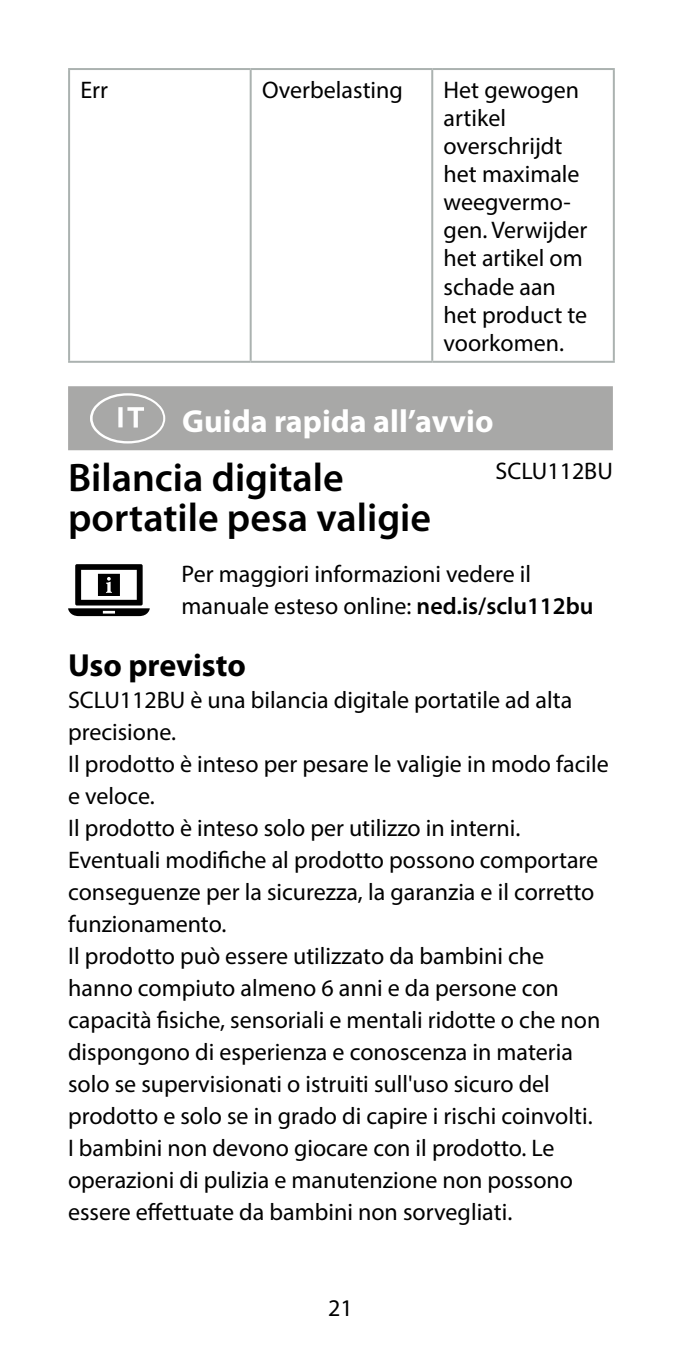
<style>
.page{position:relative;width:681px;height:1361px;background:#fff}
.page>*{position:absolute;margin:0;border:0;box-sizing:border-box;transform-origin:0 0}
.t1{font:72px "manualise countrycodes";color:#fff}
.t2{font:600 40px/40px "Myriad Pro";color:#000}
.t3{font:700 32px "Myriad Pro";color:#fff}
.t4{font:700 32px "Myriad Pro";color:#000}
.t5{font:24px/32px "Myriad Pro";color:#000}
.s1{font-weight:600}
</style>
<div class="page">
<div style="left:68px;top:386px;width:544px;height:64px;background:#a8a8a7"></div>
<hr style="left:68px;top:68px;width:182px;height:2px;background:#abb2b0">
<hr style="left:68px;top:70px;width:2px;height:291px;background:#abb2b0">
<hr style="left:250px;top:68px;width:182px;height:2px;background:#abb2b0">
<hr style="left:249px;top:70px;width:2px;height:291px;background:#abb2b0">
<hr style="left:432px;top:68px;width:182px;height:2px;background:#abb2b0">
<hr style="left:431px;top:70px;width:2px;height:291px;background:#abb2b0">
<hr style="left:612px;top:70px;width:2px;height:291px;background:#abb2b0">
<hr style="left:68px;top:361px;width:182px;height:2px;background:#abb2b0">
<hr style="left:250px;top:361px;width:182px;height:2px;background:#abb2b0">
<hr style="left:432px;top:361px;width:182px;height:2px;background:#abb2b0">
<svg style="left:68px;top:564px;width:82px;height:52px"></svg>
<p class="t5" style="left:80px;top:74px;width:29px">Err</p>
<p class="t5" style="left:262px;top:74px;width:142px">Overbelasting</p>
<p class="t5" style="left:443px;top:76px;width:145px;line-height:28px">Het gewogen artikel overschrijdt het maximale weegvermo&shy;gen. Verwijder het artikel om schade aan het product te voorkomen.</p>
<h1 class="t1" style="left:79px;top:376px;width:98px">j</h1>
<h3 class="t3" style="left:182px;top:400px;width:312px">Guida rapida all’avvio</h3>
<h2 class="t2" style="left:68px;top:456px;width:364px">Bilancia digitale portatile pesa valigie</h2>
<p class="t5" style="left:495px;top:454px;width:119px">SCLU112BU</p>
<p class="t5" style="left:181px;top:558px;width:413px">Per maggiori informazioni vedere il manuale esteso online: <span class="s1">ned.is/sclu112bu</span></p>
<h3 class="t4" style="left:68px;top:644px;width:179px">Uso previsto</h3>
<p class="t5" style="left:68px;top:684px;width:542px">SCLU112BU è una bilancia digitale portatile ad alta precisione.<br>Il prodotto è inteso per pesare le valigie in modo facile e veloce.<br>Il prodotto è inteso solo per utilizzo in interni.<br>Eventuali modifiche al prodotto possono comportare conseguenze per la sicurezza, la garanzia e il corretto funzionamento.<br>Il prodotto può essere utilizzato da bambini che hanno compiuto almeno 6 anni e da persone con capacità fisiche, sensoriali e mentali ridotte o che non dispongono di esperienza e conoscenza in materia solo se supervisionati o istruiti sull'uso sicuro del prodotto e solo se in grado di capire i rischi coinvolti.<br>I bambini non devono giocare con il prodotto. Le operazioni di pulizia e manutenzione non possono essere effettuate da bambini non sorvegliati.</p>
<p class="t5" style="left:328px;top:1292px;width:26px">21</p>
</div>
